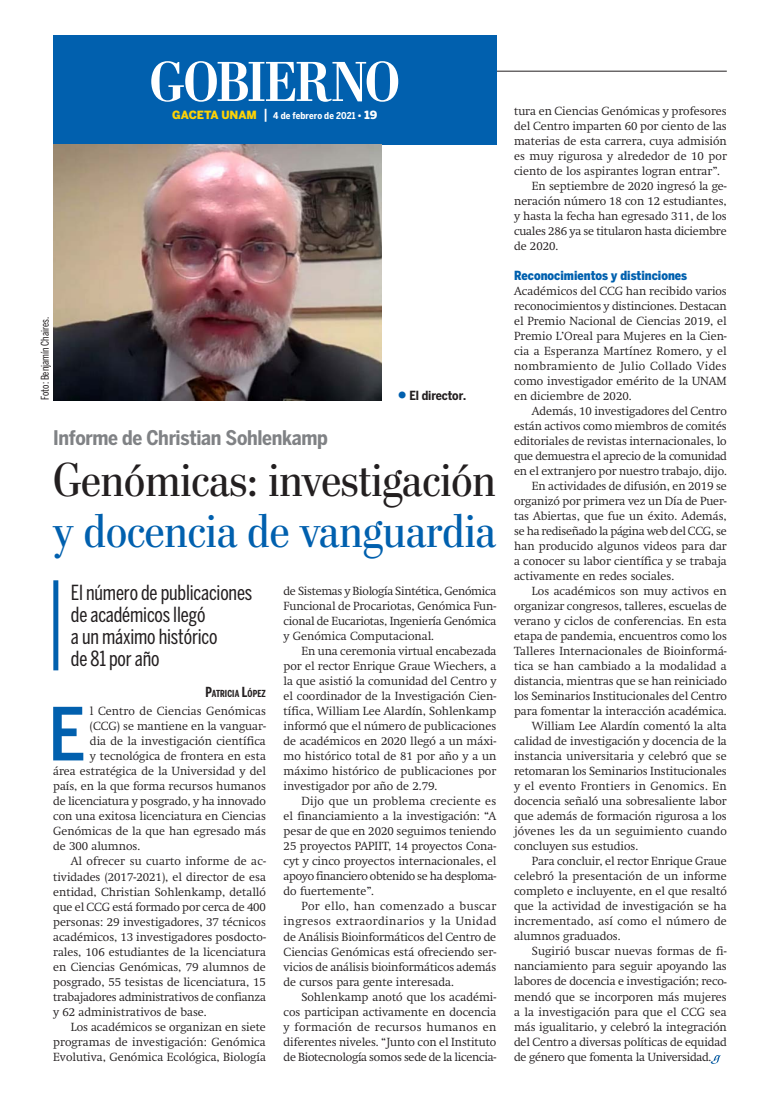
<style>
.page{position:relative;width:780px;height:1117px;background:#fff}
.page>*{position:absolute;margin:0;border:0;box-sizing:border-box;transform-origin:0 0}
._3_0_Tex_Cap_4_COLOR{font:500 72.38px "Benton Sans Cond";color:#0160ae}
.t1{font:700 56.25px "Stilson";letter-spacing:-.005em;color:#fff}
._1_0_Cabeza_Principa{font:47.5px/50.9px "Stilson";color:#231f20}
._2_0_Sumario{font:20.62px/21.9px "Benton Sans Comp";letter-spacing:-.01em;color:#231f20}
._0_0_Balazo{font:700 20px "Benton Sans Cond";letter-spacing:-.015em;color:#808285}
._3_0_Descanso{font:900 12.5px "Benton Sans Cond";color:#0160ae}
._5_0_Pie_de_foto_-_c{font:700 12.5px "Benton Sans Cond";letter-spacing:-.01em;color:#231f20}
._3_0_Texto{font:300 11.62px/15px "Swift";color:#231f20;text-align:justify}
._3_0_Tex_Cap_4_COLOR-2{font:300 11.62px "Swift";color:#231f20}
._3_0_Tex_s_sangria{font:300 11.62px/15px "Swift";color:#231f20;text-align:justify}
._4_0_Crédito_de_foto{font:10.62px "Benton Sans Comp";color:#231f20}
._4_0_Crédito_nota{font:700 9.62px "Benton Sans Comp";letter-spacing:.01em;color:#231f20}
.t2{font:700 9.38px "Benton Sans Cond";letter-spacing:.01em;color:#fff}
.s1{font-family:"Benton Sans";font-weight:900;font-size:11.25px;color:#fed304}
.s2{font-family:"Benton Sans";font-weight:500;font-size:13.75px}
.s3{font-family:"Benton Sans";font-weight:900}
.s4{font-family:"Benton Sans";font-weight:900;font-size:11.25px}
.s5{color:#0160ae}
.s6{font-size:13.75px}
</style>
<div class="page">
<hr style="left:53px;top:71px;width:673px;height:1px;background:#231f20">
<div style="left:53px;top:35px;width:443px;height:110px;background:#0160ae"></div>
<img style="left:53px;top:145px;width:328px;height:255px">
<div style="left:53px;top:580px;width:5px;height:90px;background:#0160ae"></div>
<svg style="left:710px;top:1055px;width:10px;height:8px"></svg>
<h2 class="t1" style="left:150px;top:48px;width:251px">GOBIERNO</h2>
<p class="_4_0_Crédito_de_foto" style="left:39px;top:400px;width:85px;rotate:-90deg">Foto: Benjamín Chaires.</p>
<p class="t2" style="left:172px;top:110px;width:206px"><span class="s1">GACETA UNAM</span> <span class="s2">|</span> 4 de febrero de 2021 <span class="s3">•</span> <span class="s4">19</span></p>
<p class="_5_0_Pie_de_foto_-_c" style="left:409px;top:388px;width:58px">El director.</p>
<p class="_0_0_Balazo" style="left:53px;top:426px;width:276px">Informe de Christian Sohlenkamp</p>
<p class="_1_0_Cabeza_Principa" style="left:53px;top:454px;width:444px">Genómicas: investigación <span class="s5">y docencia de vanguardia</span></p>
<p class="_2_0_Sumario" style="left:71px;top:581px;width:183px">El número de publicaciones de académicos llegó<br>a un máximo histórico<br>de 81 por año</p>
<p class="_4_0_Crédito_nota" style="left:206px;top:688px;width:62px"><span class="s6">P</span>ATRICIA <span class="s6">L</span>ÓPEZ</p>
<p class="_3_0_Tex_Cap_4_COLOR" style="left:48px;top:691px;width:39px">E</p>
<p class="_3_0_Tex_Cap_4_COLOR-2" style="left:90px;top:704px;width:177px">l Centro de Ciencias Genómicas</p>
<p class="_3_0_Texto" style="left:283px;top:583px;width:214px">de Sistemas y Biología Sintética, Genómica Funcional de Procariotas, Genómica Fun&shy;cional de Eucariotas, Ingeniería Genómica y Genómica Computacional.</p>
<p class="_3_0_Texto" style="left:283px;top:643px;width:214px;text-indent:18px">En una ceremonia virtual encabezada por el rector Enrique Graue Wiechers, a la que asistió la comunidad del Centro y el coordinador de la Investigación Cien&shy;tífica, William Lee Alardín, Sohlenkamp informó que el número de publicaciones de académicos en 2020 llegó a un máxi&shy;mo histórico total de 81 por año y a un máximo histórico de publicaciones por investigador por año de 2.79.</p>
<p class="_3_0_Texto" style="left:283px;top:793px;width:214px;text-indent:18px">Dijo que un problema creciente es el financiamiento a la investigación: “A pesar de que en 2020 seguimos teniendo 25 proyectos PAPIIT, 14 proyectos Cona&shy;cyt y cinco proyectos internacionales, el apoyo financiero obtenido se ha desploma&shy;do fuertemente”.</p>
<p class="_3_0_Texto" style="left:283px;top:898px;width:214px;text-indent:18px">Por ello, han comenzado a buscar ingresos extraordinarios y la Unidad de Análisis Bioinformáticos del Centro de Ciencias Genómicas está ofreciendo ser&shy;vicios de análisis bioinformáticos además de cursos para gente interesada.</p>
<p class="_3_0_Texto" style="left:283px;top:988px;width:214px;text-indent:18px">Sohlenkamp anotó que los académi&shy;cos participan activamente en docencia y formación de recursos humanos en diferentes niveles. “Junto con el Instituto de Biotecnología somos sede de la licencia-</p>
<p class="_3_0_Tex_Cap_4_COLOR-2" style="left:90px;top:719px;width:177px">(CCG) se mantiene en la vanguar-</p>
<p class="_3_0_Tex_Cap_4_COLOR-2" style="left:90px;top:734px;width:177px">dia de la investigación científica</p>
<p class="_3_0_Tex_Cap_4_COLOR-2" style="left:90px;top:749px;width:177px">y tecnológica de frontera en esta</p>
<p class="_3_0_Tex_Cap_4_COLOR-2" style="left:53px;top:764px;width:214px">área estratégica de la Universidad y del</p>
<p class="_3_0_Tex_Cap_4_COLOR-2" style="left:53px;top:779px;width:214px">país, en la que forma recursos humanos</p>
<p class="_3_0_Tex_Cap_4_COLOR-2" style="left:53px;top:794px;width:214px">de licenciatura y posgrado, y ha innovado</p>
<p class="_3_0_Tex_Cap_4_COLOR-2" style="left:53px;top:809px;width:214px">con una exitosa licenciatura en Ciencias</p>
<p class="_3_0_Tex_Cap_4_COLOR-2" style="left:53px;top:824px;width:214px">Genómicas de la que han egresado más</p>
<p class="_3_0_Tex_Cap_4_COLOR-2" style="left:53px;top:839px;width:89px">de 300 alumnos.</p>
<p class="_3_0_Texto" style="left:53px;top:853px;width:214px;text-indent:18px">Al ofrecer su cuarto informe de ac&shy;tividades (2017-2021), el director de esa entidad, Christian Sohlenkamp, detalló que el CCG está formado por cerca de 400 personas: 29 investigadores, 37 técnicos académicos, 13 investigadores posdocto&shy;rales, 106 estudiantes de la licenciatura en Ciencias Genómicas, 79 alumnos de posgrado, 55 tesistas de licenciatura, 15 trabajadores administrativos de confianza y 62 administrativos de base.</p>
<p class="_3_0_Texto" style="left:53px;top:1018px;width:214px;text-indent:18px">Los académicos se organizan en siete programas de investigación: Genómica Evolutiva, Genómica Ecológica, Biología</p>
<p class="_3_0_Texto" style="left:514px;top:103px;width:214px">tura en Ciencias Genómicas y profesores del Centro imparten 60 por ciento de las materias de esta carrera, cuya admisión es muy rigurosa y alrededor de 10 por ciento de los aspirantes logran entrar”.</p>
<p class="_3_0_Texto" style="left:514px;top:178px;width:214px;text-indent:18px">En septiembre de 2020 ingresó la ge&shy;neración número 18 con 12 estudiantes, y hasta la fecha han egresado 311, de los cuales 286 ya se titularon hasta diciembre de 2020.</p>
<p class="_3_0_Descanso" style="left:514px;top:268px;width:175px">Reconocimientos y distinciones</p>
<p class="_3_0_Tex_s_sangria" style="left:514px;top:283px;width:214px">Académicos del CCG han recibido varios reconocimientos y distinciones. Destacan el Premio Nacional de Ciencias 2019, el Premio L’Oreal para Mujeres en la Cien&shy;cia a Esperanza Martínez Romero, y el nombramiento de Julio Collado Vides como investigador emérito de la UNAM en diciembre de 2020.</p>
<p class="_3_0_Texto" style="left:514px;top:403px;width:214px;text-indent:18px">Además, 10 investigadores del Centro están activos como miembros de comités editoriales de revistas internacionales, lo que demuestra el aprecio de la comunidad en el extranjero por nuestro trabajo, dijo.</p>
<p class="_3_0_Texto" style="left:514px;top:478px;width:214px;text-indent:18px">En actividades de difusión, en 2019 se organizó por primera vez un Día de Puer&shy;tas Abiertas, que fue un éxito. Además, se ha rediseñado la página web del CCG, se han producido algunos videos para dar a conocer su labor científica y se trabaja activamente en redes sociales.</p>
<p class="_3_0_Texto" style="left:514px;top:583px;width:214px;text-indent:18px">Los académicos son muy activos en organizar congresos, talleres, escuelas de verano y ciclos de conferencias. En esta etapa de pandemia, encuentros como los Talleres Internacionales de Bioinformá&shy;tica se han cambiado a la modalidad a distancia, mientras que se han reiniciado los Seminarios Institucionales del Centro para fomentar la interacción académica.</p>
<p class="_3_0_Texto" style="left:514px;top:718px;width:214px;text-indent:18px">William Lee Alardín comentó la alta calidad de investigación y docencia de la instancia universitaria y celebró que se retomaran los Seminarios Institucionales y el evento Frontiers in Genomics. En docencia señaló una sobresaliente labor que además de formación rigurosa a los jóvenes les da un seguimiento cuando concluyen sus estudios.</p>
<p class="_3_0_Texto" style="left:514px;top:853px;width:214px;text-indent:18px">Para concluir, el rector Enrique Graue celebró la presentación de un informe completo e incluyente, en el que resaltó que la actividad de investigación se ha incrementado, así como el número de alumnos graduados.</p>
<p class="_3_0_Texto" style="left:514px;top:943px;width:214px;text-indent:18px">Sugirió buscar nuevas formas de fi&shy;nanciamiento para seguir apoyando las labores de docencia e investigación; reco&shy;mendó que se incorporen más mujeres a la investigación para que el CCG sea más igualitario, y celebró la integración del Centro a diversas políticas de equidad de género que fomenta la Universidad.</p>
</div>
